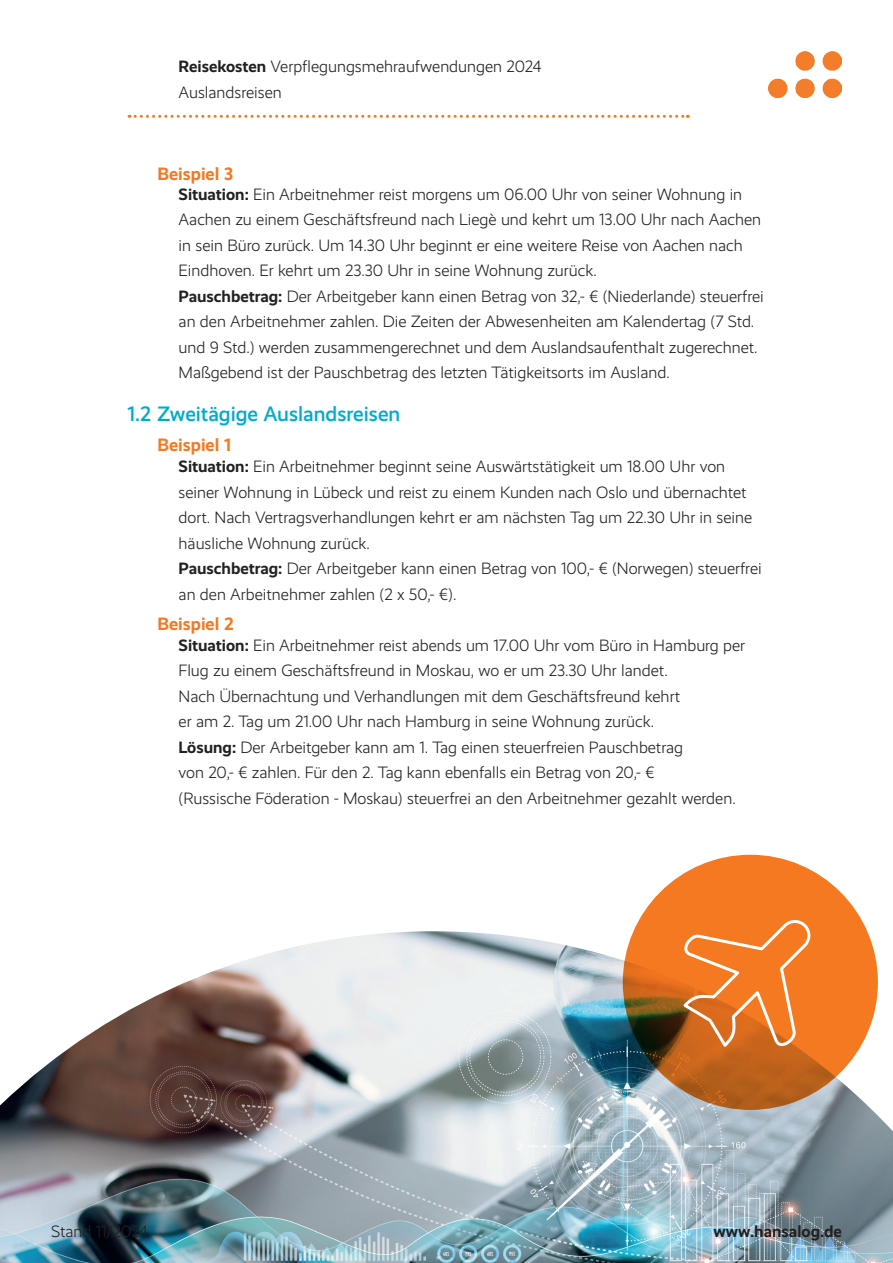
<style>
.page{position:relative;width:893px;height:1263px;background:#fff}
.page>*{position:absolute;margin:0;border:0;box-sizing:border-box;transform-origin:0 0}
.t1{font:500 21px "Realist";color:#00abcd}
.t2{font:700 18px "Realist";color:#f47921}
.t3{font:300 16.5px/25.5px "Realist";color:#231f20}
.t4{font:700 16.5px "Realist";color:#231f20}
.s1{font-weight:700}
</style>
<div class="page">
<img style="left:0;top:931px;width:893px;height:332px">
<svg style="left:623px;top:855px;width:255px;height:255px;background:#d66d1e"></svg>
<svg style="left:676px;top:916px;width:138px;height:135px;background:#ea8034"></svg>
<img style="left:768px;top:51px;width:74px;height:47px">
<svg style="left:129px;top:115px;width:559px;height:3px"></svg>
<p class="t3" style="left:179px;top:54px;width:365px"><span class="s1">Reisekosten</span> Verpflegungsmehraufwendungen 2024<br>Auslandsreisen</p>
<p class="t2" style="left:157px;top:163px;width:77px">Beispiel 3</p>
<p class="t3" style="left:179px;top:182px;width:587px"><span class="s1">Situation:</span> Ein Arbeitnehmer reist morgens um 06.00 Uhr von seiner Wohnung in Aachen zu einem Geschäftsfreund nach Liegè und kehrt um 13.00 Uhr nach Aachen in sein Büro zurück. Um 14.30 Uhr beginnt er eine weitere Reise von Aachen nach Eindhoven. Er kehrt um 23.30 Uhr in seine Wohnung zurück.<br><span class="s1">Pauschbetrag:</span> Der Arbeitgeber kann einen Betrag von 32,- € (Niederlande) steuerfrei an den Arbeitnehmer zahlen. Die Zeiten der Abwesenheiten am Kalendertag (7 Std. und 9 Std.) werden zusammengerechnet und dem Auslandsaufenthalt zugerechnet.<br>Maßgebend ist der Pauschbetrag des letzten Tätigkeitsorts im Ausland.</p>
<p class="t1" style="left:128px;top:402px;width:274px">1.2 Zweitägige Auslandsreisen</p>
<p class="t2" style="left:157px;top:434px;width:75px">Beispiel 1</p>
<p class="t3" style="left:179px;top:454px;width:585px"><span class="s1">Situation:</span> Ein Arbeitnehmer beginnt seine Auswärtstätigkeit um 18.00 Uhr von seiner Wohnung in Lübeck und reist zu einem Kunden nach Oslo und übernachtet dort. Nach Vertragsverhandlungen kehrt er am nächsten Tag um 22.30 Uhr in seine häusliche Wohnung zurück.<br><span class="s1">Pauschbetrag:</span> Der Arbeitgeber kann einen Betrag von 100,- € (Norwegen) steuerfrei an den Arbeitnehmer zahlen (2 x 50,- €).</p>
<p class="t2" style="left:157px;top:613px;width:78px">Beispiel 2</p>
<p class="t3" style="left:179px;top:632px;width:568px"><span class="s1">Situation:</span> Ein Arbeitnehmer reist abends um 17.00 Uhr vom Büro in Hamburg per Flug zu einem Geschäftsfreund in Moskau, wo er um 23.30 Uhr landet.<br>Nach Übernachtung und Verhandlungen mit dem Geschäftsfreund kehrt<br>er am 2. Tag um 21.00 Uhr nach Hamburg in seine Wohnung zurück.<br><span class="s1">Lösung:</span> Der Arbeitgeber kann am 1. Tag einen steuerfreien Pauschbetrag<br>von 20,- € zahlen. Für den 2. Tag kann ebenfalls ein Betrag von 20,- €<br>(Russische Föderation - Moskau) steuerfrei an den Arbeitnehmer gezahlt werden.</p>
<p class="t3" style="left:51px;top:1219px;width:98px">Stand 11/2024</p>
<p class="t4" style="left:713px;top:1222px;width:130px">www.hansalog.de</p>
</div>
